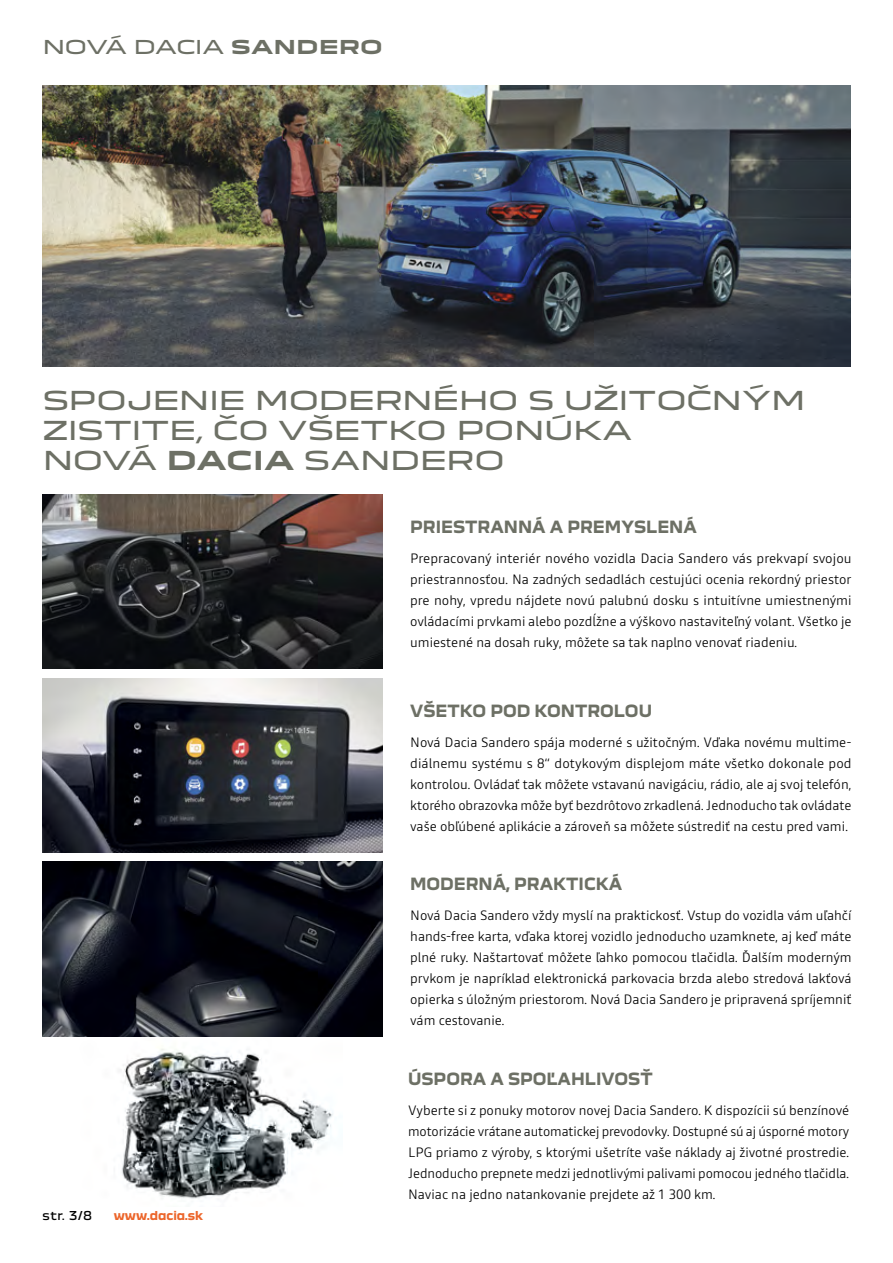
<style>
.page{position:relative;width:893px;height:1263px;background:#fff}
.page>*{position:absolute;margin:0;border:0;box-sizing:border-box;transform-origin:0 0}
.t1{font:25.5px/30px "Dacia Block Extended";letter-spacing:-.045em;color:#6d7065}
.t2{font:18.75px "Dacia Block Extended";letter-spacing:-.05em;color:#6d7065}
.t3{font:700 16.5px "Dacia Block";color:#6d7065}
.t4{font:300 13.5px/21px "Read";color:#000;text-align:justify}
.t5{font:700 12px "Dacia Block";color:#ec652a}
.t6{font:12px "Dacia Block";color:#000}
.s1{font-weight:700}
</style>
<div class="page">
<img style="left:43px;top:85px;width:807px;height:281px">
<img style="left:43px;top:678px;width:340px;height:174px">
<img style="left:72px;top:1036px;width:271px;height:163px">
<img style="left:43px;top:862px;width:340px;height:174px">
<img style="left:43px;top:494px;width:340px;height:175px">
<h2 class="t2" style="left:43px;top:32px;width:342px">NOVÁ DACIA <span class="s1">SANDERO</span></h2>
<h1 class="t1" style="left:43px;top:386px;width:765px">SPOJENIE MODERNÉHO S UŽITOČNÝM<br>ZISTITE, ČO VŠETKO PONÚKA<br>NOVÁ <span class="s1">DACIA</span> SANDERO</h1>
<p class="t3" style="left:410px;top:518px;width:288px">PRIESTRANNÁ A PREMYSLENÁ</p>
<p class="t4" style="left:410px;top:548px;width:443px">Prepracovaný interiér nového vozidla Dacia Sandero vás prekvapí svojou priestrannosťou. Na zadných sedadlách cestujúci ocenia rekordný priestor pre nohy, vpredu nájdete novú palubnú dosku s intuitívne umiestnenými ovládacími prvkami alebo pozdĺžne a výškovo nastaviteľný volant. Všetko je umiestené na dosah ruky, môžete sa tak naplno venovať riadeniu.</p>
<p class="t3" style="left:410px;top:702px;width:243px">VŠETKO POD KONTROLOU</p>
<p class="t4" style="left:410px;top:731px;width:443px;text-align:left">Nová Dacia Sandero spája moderné s užitočným. Vďaka novému multime&shy;diálnemu systému s 8“ dotykovým displejom máte všetko dokonale pod kontrolou. Ovládať tak môžete vstavanú navigáciu, rádio, ale aj svoj telefón, ktorého obrazovka môže byť bezdrôtovo zrkadlená. Jednoducho tak ovládate vaše obľúbené aplikácie a zároveň sa môžete sústrediť na cestu pred vami.</p>
<p class="t3" style="left:410px;top:875px;width:214px">MODERNÁ, PRAKTICKÁ</p>
<p class="t4" style="left:410px;top:904px;width:443px">Nová Dacia Sandero vždy myslí na praktickosť. Vstup do vozidla vám uľahčí hands-free karta, vďaka ktorej vozidlo jednoducho uzamknete, aj keď máte plné ruky. Naštartovať môžete ľahko pomocou tlačidla. Ďalším moderným prvkom je napríklad elektronická parkovacia brzda alebo stredová lakťová opierka s úložným priestorom. Nová Dacia Sandero je pripravená spríjemniť vám cestovanie.</p>
<p class="t6" style="left:43px;top:1206px;width:51px">str. 3/8</p>
<p class="t5" style="left:114px;top:1209px;width:91px">www.dacia.sk</p>
<p class="t3" style="left:408px;top:1070px;width:246px">ÚSPORA A SPOĽAHLIVOSŤ</p>
<p class="t4" style="left:408px;top:1099px;width:443px">Vyberte si z ponuky motorov novej Dacia Sandero. K dispozícii sú benzínové motorizácie vrátane automatickej prevodovky. Dostupné sú aj úsporné motory LPG priamo z výroby, s ktorými ušetríte vaše náklady aj životné prostredie.<br>Jednoducho prepnete medzi jednotlivými palivami pomocou jedného tlačidla.<br>Naviac na jedno natankovanie prejdete až 1 300 km.</p>
</div>
